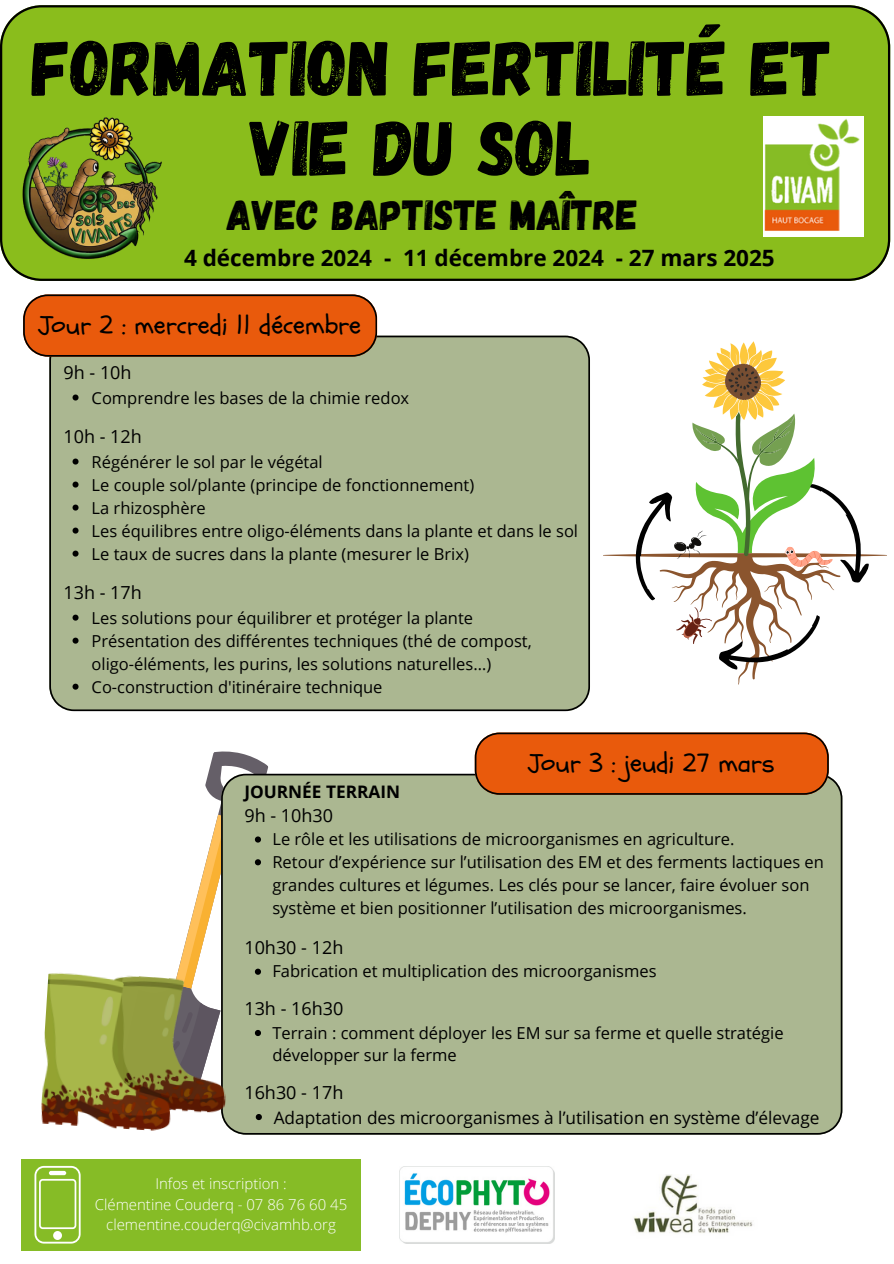
<style>
.page{position:relative;width:894px;height:1264px;background:#fff}
.page>*{position:absolute;margin:0;border:0;box-sizing:border-box;transform-origin:0 0}
.t1{font:78px/79.8px "Gagalin";color:#000;text-align:center}
.t2{font:42px "Gagalin";color:#000}
.t3{font:27px "Schoolbell";color:#000}
.t4{font:700 22.5px "Open Sans";color:#000}
.t5{font:18px "Open Sans";color:#000}
.t6{font:17.25px "Open Sans";color:#000}
.t7{font:700 17.25px "Open Sans";color:#000}
.t8{font:16.5px/22.8px "Open Sans";color:#000}
.t9{font:300 15px "Open Sans";color:#fff}
</style>
<div class="page">
<div style="left:49px;top:335px;width:540px;height:376px;background:#abb791"></div>
<svg style="left:23px;top:294px;width:354px;height:63px;background:#db5811"></svg>
<svg style="left:205px;top:751px;width:64px;height:57px;fill:#655f68"></svg>
<div style="left:21px;top:1159px;width:340px;height:91px;background:#86bc26"></div>
<div style="left:221px;top:773px;width:621px;height:361px;background:#abb791"></div>
<img style="left:41px;top:973px;width:191px;height:161px">
<svg style="left:474px;top:732px;width:354px;height:62px;background:#dd5911"></svg>
<div style="left:0;top:5px;width:889px;height:276px;background:#8abd1c"></div>
<img style="left:11px;top:114px;width:157px;height:151px">
<img style="left:744px;top:114px;width:119px;height:128px">
<svg style="left:72px;top:394px;width:6px;height:6px"></svg>
<svg style="left:72px;top:458px;width:6px;height:6px"></svg>
<svg style="left:72px;top:481px;width:6px;height:6px"></svg>
<svg style="left:72px;top:504px;width:6px;height:6px"></svg>
<svg style="left:72px;top:527px;width:6px;height:6px"></svg>
<svg style="left:72px;top:550px;width:6px;height:6px"></svg>
<svg style="left:72px;top:614px;width:6px;height:6px"></svg>
<svg style="left:72px;top:637px;width:6px;height:6px"></svg>
<svg style="left:72px;top:683px;width:6px;height:6px"></svg>
<svg style="left:603px;top:341px;width:284px;height:343px"></svg>
<svg style="left:110px;top:808px;width:187px;height:316px"></svg>
<svg style="left:34px;top:1165px;width:47px;height:78px"></svg>
<svg style="left:53px;top:1230px;width:9px;height:9px"></svg>
<div style="left:49px;top:1170px;width:17px;height:5px;background:#fff;border-radius:2px"></div>
<img style="left:634px;top:1174px;width:119px;height:59px">
<img style="left:399px;top:1166px;width:155px;height:77px">
<p class="t1" style="left:32px;top:24px;width:801px">FORMATION FERTILITÉ ET<br>VIE DU SOL</p>
<p class="t2" style="left:226px;top:188px;width:413px">AVEC BAPTISTE MAÎTRE</p>
<h4 class="t4" style="left:184px;top:242px;width:592px">4 décembre 2024 - 11 décembre 2024 - 27 mars 2025</h4>
<p class="t3" style="left:39px;top:307px;width:324px">Jour 2 : mercredi 11 décembre</p>
<h2 class="t5" style="left:63px;top:359px;width:70px">9h - 10h</h2>
<p class="t8" style="left:92px;top:386px;width:319px">Comprendre les bases de la chimie redox</p>
<p class="t5" style="left:63px;top:423px;width:80px">10h - 12h</p>
<p class="t8" style="left:92px;top:450px;width:232px">Régénérer le sol par le végétal</p>
<p class="t8" style="left:92px;top:473px;width:384px">Le couple sol/plante (principe de fonctionnement)</p>
<p class="t8" style="left:92px;top:496px;width:116px">La rhizosphère</p>
<p class="t8" style="left:92px;top:519px;width:488px">Les équilibres entre oligo-éléments dans la plante et dans le sol</p>
<p class="t8" style="left:92px;top:542px;width:378px">Le taux de sucres dans la plante (mesurer le Brix)</p>
<p class="t5" style="left:63px;top:579px;width:80px">13h - 17h</p>
<h4 class="t8" style="left:92px;top:606px;width:383px">Les solutions pour équilibrer et protéger la plante</h4>
<p class="t8" style="left:92px;top:628px;width:441px">Présentation des différentes techniques (thé de compost, oligo-éléments, les purins, les solutions naturelles…)</p>
<h4 class="t8" style="left:92px;top:675px;width:292px">Co-construction d'itinéraire technique</h4>
<p class="t3" style="left:528px;top:745px;width:247px">Jour 3 : jeudi 27 mars</p>
<p class="t7" style="left:244px;top:779px;width:157px">JOURNÉE TERRAIN</p>
<p class="t5" style="left:244px;top:802px;width:90px">9h - 10h30</p>
<h4 class="t8" style="left:272px;top:827px;width:463px">Le rôle et les utilisations de microorganismes en agriculture.</h4>
<p class="t8" style="left:272px;top:850px;width:553px">Retour d’expérience sur l’utilisation des EM et des ferments lactiques en grandes cultures et légumes. Les clés pour se lancer, faire évoluer son système et bien positionner l’utilisation des microorganismes.</p>
<p class="t5" style="left:244px;top:934px;width:100px">10h30 - 12h</p>
<p class="t8" style="left:272px;top:959px;width:385px">Fabrication et multiplication des microorganismes</p>
<p class="t5" style="left:244px;top:995px;width:100px">13h - 16h30</p>
<h2 class="t8" style="left:272px;top:1020px;width:512px">Terrain : comment déployer les EM sur sa ferme et quelle stratégie développer sur la ferme</h2>
<h4 class="t5" style="left:244px;top:1079px;width:100px">16h30 - 17h</h4>
<p class="t6" style="left:273px;top:1105px;width:547px">Adaptation des microorganismes à l’utilisation en système d’élevage</p>
<p class="t9" style="left:155px;top:1173px;width:133px">Infos et inscription :</p>
<p class="t9" style="left:95px;top:1193px;width:254px">Clémentine Couderq - 07 86 76 60 45</p>
<p class="t9" style="left:106px;top:1214px;width:231px">clementine.couderq@civamhb.org</p>
</div>
